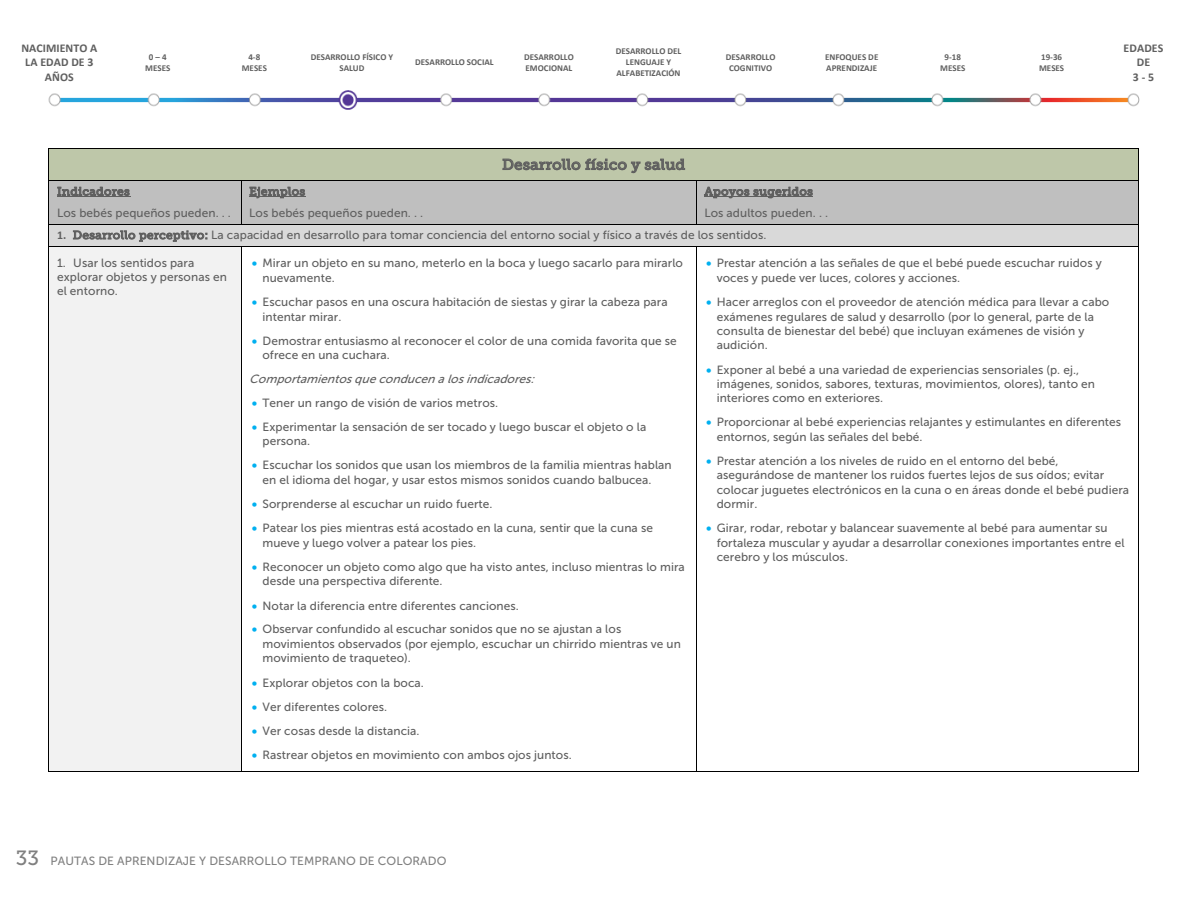
<style>
.page{position:relative;width:1188px;height:918px;background:#fff}
.page>*{position:absolute;margin:0;border:0;box-sizing:border-box;transform-origin:0 0}
.t1{font:20.55px "Museo Slab 500";color:#808080}
.t2{font:14.85px "Museo Slab 500";letter-spacing:.015em;color:#5f5f5f}
.t3{font:11.85px/14.4px "Museo Sans 500";letter-spacing:.005em;color:#5f5f5f}
.t4{font:11.85px "Museo Sans 500";letter-spacing:.005em;color:#808080}
.t5{font:italic 11.85px "Museo Sans 500";color:#5f5f5f}
.t6{font:700 11.85px/14.7px "Calibri";letter-spacing:.005em;color:#5f5f5f;text-align:center}
.t7{font:11.7px "Museo Slab 500";letter-spacing:.025em;color:#5f5f5f}
.t8{font:700 9px/10.8px "Calibri";color:#5f5f5f;text-align:center}
.s1{font-family:"Calibri";font-weight:700}
.s2{font-family:"Museo Slab 500";font-size:11.7px}
.s3{color:#00b0f0}
</style>
<div class="page">
<img style="left:48px;top:90px;width:1092px;height:20px">
<div style="left:49px;top:149px;width:1089px;height:31px;background:#bec7a9"></div>
<hr style="left:49px;top:148px;width:1089px;height:1px;background:#000">
<hr style="left:48px;top:149px;width:1px;height:31px;background:#000">
<hr style="left:1138px;top:149px;width:1px;height:31px;background:#000">
<div style="left:49px;top:181px;width:192px;height:22px;background:#bfbfbf"></div>
<hr style="left:57px;top:196px;width:73px;height:1px;background:#5f5f5f">
<div style="left:241px;top:181px;width:455px;height:22px;background:#bfbfbf"></div>
<hr style="left:249px;top:196px;width:56px;height:1px;background:#5f5f5f">
<div style="left:696px;top:181px;width:442px;height:22px;background:#bfbfbf"></div>
<hr style="left:704px;top:196px;width:109px;height:1px;background:#5f5f5f">
<hr style="left:49px;top:180px;width:192px;height:1px;background:#000">
<hr style="left:241px;top:180px;width:455px;height:1px;background:#000">
<hr style="left:696px;top:180px;width:442px;height:1px;background:#000">
<div style="left:49px;top:203px;width:192px;height:21px;background:#bfbfbf"></div>
<div style="left:241px;top:203px;width:455px;height:21px;background:#bfbfbf"></div>
<div style="left:696px;top:203px;width:442px;height:21px;background:#bfbfbf"></div>
<div style="left:49px;top:225px;width:1089px;height:21px;background:#d9d9d9"></div>
<hr style="left:49px;top:224px;width:192px;height:1px;background:#000">
<svg style="left:241px;top:181px;width:1px;height:43px"></svg>
<hr style="left:241px;top:224px;width:455px;height:1px;background:#000">
<svg style="left:696px;top:181px;width:1px;height:43px"></svg>
<hr style="left:696px;top:224px;width:442px;height:1px;background:#000">
<div style="left:49px;top:246px;width:192px;height:525px;background:#f2f2f2"></div>
<svg style="left:48px;top:180px;width:1px;height:66px"></svg>
<hr style="left:49px;top:246px;width:192px;height:1px;background:#000">
<hr style="left:241px;top:246px;width:455px;height:1px;background:#000">
<hr style="left:696px;top:246px;width:442px;height:1px;background:#000">
<svg style="left:1138px;top:180px;width:1px;height:66px"></svg>
<hr style="left:48px;top:246px;width:1px;height:525px;background:#000">
<hr style="left:49px;top:771px;width:192px;height:1px;background:#000">
<hr style="left:241px;top:246px;width:1px;height:525px;background:#000">
<hr style="left:241px;top:771px;width:455px;height:1px;background:#000">
<hr style="left:696px;top:246px;width:1px;height:525px;background:#000">
<hr style="left:696px;top:771px;width:442px;height:1px;background:#000">
<hr style="left:1138px;top:246px;width:1px;height:525px;background:#000">
<p class="t6" style="left:21px;top:40px;width:78px">NACIMIENTO A<br>LA EDAD DE 3<br>AÑOS</p>
<p class="t8" style="left:145px;top:51px;width:27px">0 –4<br>MESES</p>
<p class="t8" style="left:242px;top:51px;width:27px">4-8<br>MESES</p>
<p class="t8" style="left:311px;top:51px;width:84px">DESARROLLO FÍSICO Y<br>SALUD</p>
<p class="t8" style="left:415px;top:57px;width:80px">DESARROLLO SOCIAL</p>
<p class="t8" style="left:524px;top:51px;width:51px;text-align:left">DESARROLLO<br>EMOCIONAL</p>
<p class="t8" style="left:616px;top:46px;width:67px">DESARROLLO DEL<br>LENGUAJE Y<br>ALFABETIZACIÓN</p>
<p class="t8" style="left:726px;top:51px;width:51px">DESARROLLO<br>COGNITIVO</p>
<p class="t8" style="left:825px;top:51px;width:55px;text-align:left">ENFOQUES DE<br>APRENDIZAJE</p>
<p class="t8" style="left:940px;top:51px;width:27px">9-18<br>MESES</p>
<p class="t8" style="left:1039px;top:51px;width:27px;text-align:left">19-36<br>MESES</p>
<p class="t6" style="left:1124px;top:40px;width:41px">EDADES<br>DE<br>3 -5</p>
<p class="t2" style="left:502px;top:156px;width:184px">Desarrollo físico y salud</p>
<p class="t7" style="left:57px;top:185px;width:74px">Indicadores</p>
<p class="t7" style="left:249px;top:185px;width:57px">Ejemplos</p>
<p class="t7" style="left:704px;top:185px;width:110px">Apoyos sugeridos</p>
<p class="t3" style="left:57px;top:206px;width:175px">Los bebés pequeños pueden. . .</p>
<p class="t3" style="left:249px;top:206px;width:175px">Los bebés pequeños pueden. . .</p>
<p class="t3" style="left:704px;top:206px;width:125px">Los adultos pueden. . .</p>
<p class="t3" style="left:57px;top:228px;width:711px"><span class="s1">1.</span> <span class="s2">Desarrollo perceptivo:</span> La capacidad en desarrollo para tomar conciencia del entorno social y físico a través de los sentidos.</p>
<p class="t3" style="left:57px;top:255px;width:171px">1. Usar los sentidos para explorar objetos y personas en el entorno.</p>
<p class="t3" style="left:263px;top:256px;width:422px;text-indent:-11px"><span class="s3">•</span> Mirar un objeto en su mano, meterlo en la boca y luego sacarlo para mirarlo nuevamente.</p>
<p class="t3" style="left:263px;top:294px;width:407px;text-indent:-11px"><span class="s3">•</span> Escuchar pasos en una oscura habitación de siestas y girar la cabeza para intentar mirar.</p>
<p class="t3" style="left:263px;top:333px;width:416px;text-indent:-11px"><span class="s3">•</span> Demostrar entusiasmo al reconocer el color de una comida favorita que se ofrece en una cuchara.</p>
<p class="t5" style="left:249px;top:372px;width:291px">Comportamientosqueconducenalosindicadores:</p>
<p class="t3" style="left:252px;top:395px;width:248px"><span class="s3">•</span> Tener un rango de visión de varios metros.</p>
<p class="t3" style="left:263px;top:420px;width:385px;text-indent:-11px"><span class="s3">•</span> Experimentar la sensación de ser tocado y luego buscar el objeto o la persona.</p>
<p class="t3" style="left:263px;top:458px;width:411px;text-indent:-11px"><span class="s3">•</span> Escuchar los sonidos que usan los miembros de la familia mientras hablan en el idioma del hogar, y usar estos mismos sonidos cuando balbucea.</p>
<p class="t3" style="left:252px;top:497px;width:242px"><span class="s3">•</span> Sorprenderse al escuchar un ruido fuerte.</p>
<p class="t3" style="left:262px;top:521px;width:392px;text-indent:-11px"><span class="s3">•</span> Patear los pies mientras está acostado en la cuna, sentir que la cuna se mueve y luego volver a patear los pies.</p>
<p class="t3" style="left:262px;top:560px;width:424px;text-indent:-11px"><span class="s3">•</span> Reconocer un objeto como algo que ha visto antes, incluso mientras lo mira desde una perspectiva diferente.</p>
<p class="t3" style="left:252px;top:598px;width:269px"><span class="s3">•</span> Notar la diferencia entre diferentes canciones.</p>
<p class="t3" style="left:263px;top:622px;width:420px;text-indent:-11px"><span class="s3">•</span> Observar confundido al escuchar sonidos que no se ajustan a los movimientos observados (por ejemplo, escuchar un chirrido mientras ve un movimiento de traqueteo).</p>
<p class="t3" style="left:252px;top:675px;width:174px"><span class="s3">•</span> Explorar objetos con la boca.</p>
<p class="t3" style="left:252px;top:700px;width:137px"><span class="s3">•</span> Ver diferentes colores.</p>
<p class="t3" style="left:252px;top:724px;width:169px"><span class="s3">•</span> Ver cosas desde la distancia.</p>
<p class="t3" style="left:252px;top:748px;width:322px"><span class="s3">•</span> Rastrear objetos en movimiento con ambos ojos juntos.</p>
<p class="t3" style="left:717px;top:256px;width:387px;text-indent:-11px"><span class="s3">•</span> Prestar atención a las señales de que el bebé puede escuchar ruidos y voces y puede ver luces, colores y acciones.</p>
<p class="t3" style="left:717px;top:295px;width:394px;text-indent:-11px"><span class="s3">•</span> Hacer arreglos con el proveedor de atención médica para llevar a cabo exámenes regulares de salud y desarrollo (por lo general, parte de la consulta de bienestar del bebé) que incluyan exámenes de visión y audición.</p>
<p class="t3" style="left:717px;top:362px;width:380px;text-indent:-11px"><span class="s3">•</span> Exponer al bebé a una variedad de experiencias sensoriales (p. ej., imágenes, sonidos, sabores, texturas, movimientos, olores), tanto en interiores como en exteriores.</p>
<p class="t3" style="left:717px;top:415px;width:406px;text-indent:-11px"><span class="s3">•</span> Proporcionar al bebé experiencias relajantes y estimulantes en diferentes entornos, según las señales del bebé.</p>
<p class="t3" style="left:717px;top:454px;width:414px;text-indent:-11px"><span class="s3">•</span> Prestar atención a los niveles de ruido en el entorno del bebé, asegurándose de mantener los ruidos fuertes lejos de sus oídos; evitar colocar juguetes electrónicos en la cuna o en áreas donde el bebé pudiera dormir.</p>
<p class="t3" style="left:717px;top:521px;width:409px;text-indent:-11px"><span class="s3">•</span> Girar, rodar, rebotar y balancear suavemente al bebé para aumentar su fortaleza muscular y ayudar a desarrollar conexiones importantes entre el cerebro y los músculos.</p>
<h1 class="t1" style="left:16px;top:846px;width:25px">33</h1>
<p class="t4" style="left:51px;top:854px;width:397px">PAUTAS DE APRENDIZAJE Y DESARROLLO TEMPRANO DE COLORADO</p>
</div>
